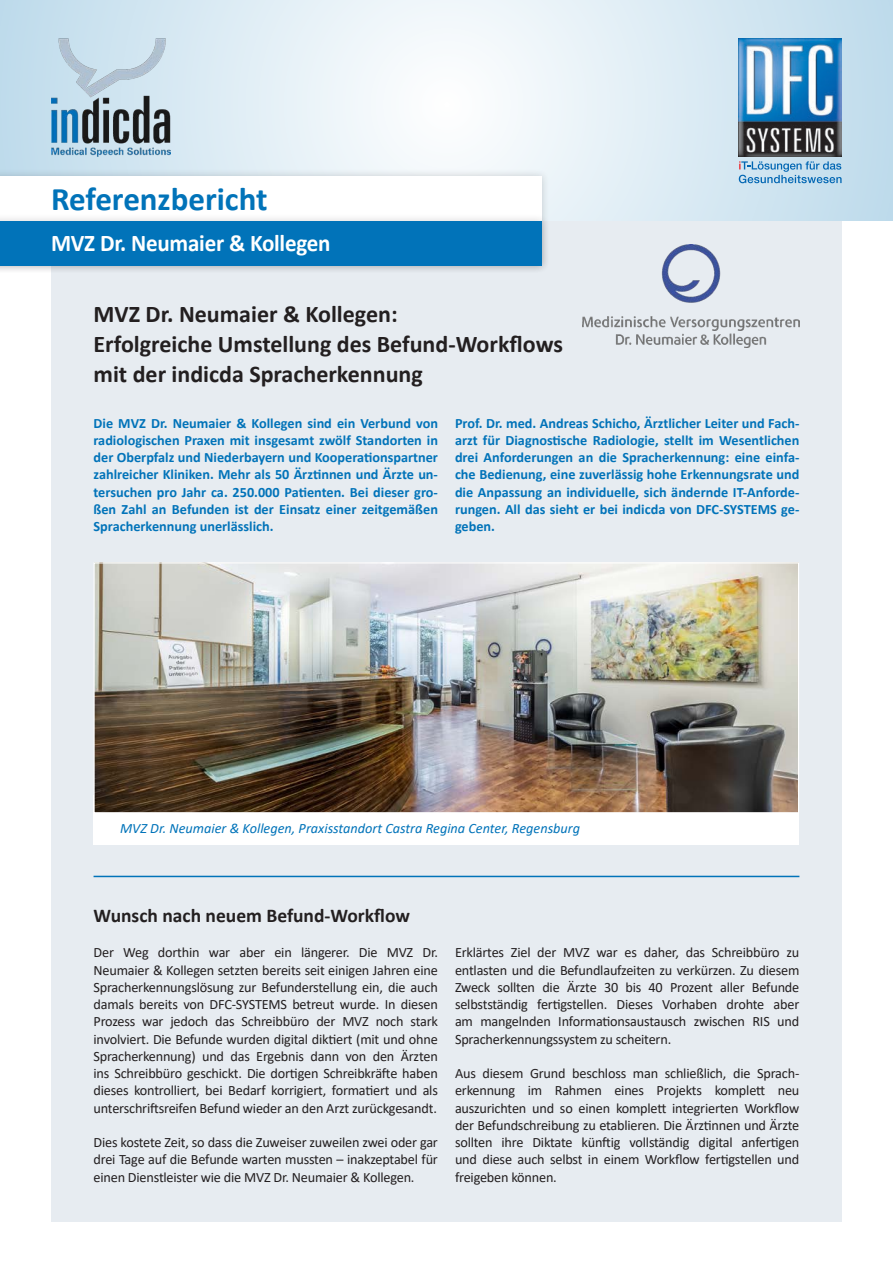
<style>
.page{position:relative;width:893px;height:1263px;background:#fff}
.page>*{position:absolute;margin:0;border:0;box-sizing:border-box;transform-origin:0 0}
.t1{font:700 33px "Calibri";color:#0173b9}
.t2{font:700 24px/30px "Calibri";color:#231f20}
.t3{font:700 24px "Calibri";letter-spacing:-.01em;color:#fff;scale:.96 1}
.t4{font:700 19.5px "Calibri";color:#231f20}
.t5{font:14.25px/17.2px "Calibri";letter-spacing:-.015em;color:#231f20;text-align:justify}
.t6{font:700 14.25px/17.2px "Calibri";color:#0173b9;text-align:justify}
.t7{font:italic 14.25px "Calibri";color:#0173b9}
</style>
<div class="page">
<div style="left:51px;top:221px;width:791px;height:1000px;background:#e7ecf1"></div>
<svg style="left:0;top:0;width:893px;height:221px"></svg>
<img style="left:739px;top:38px;width:103px;height:119px">
<svg style="left:739px;top:161px;width:103px;height:22px;background:#97c1de"></svg>
<div style="left:0;top:168px;width:550px;height:106px;background:#231f20;opacity:.2"></div>
<div style="left:0;top:176px;width:542px;height:90px;background:#fff"></div>
<div style="left:0;top:213px;width:550px;height:61px;background:#231f20;opacity:.2"></div>
<div style="left:0;top:221px;width:542px;height:45px;background:#0173b9"></div>
<img style="left:51px;top:38px;width:119px;height:119px">
<img style="left:582px;top:245px;width:217px;height:102px">
<div style="left:94px;top:795px;width:705px;height:50px;background:#fff"></div>
<img style="left:96px;top:564px;width:701px;height:247px">
<div style="left:94px;top:562px;width:705px;height:251px;border:1px solid #fff"></div>
<hr style="left:94px;top:876px;width:705px;height:1px;background:#0173b9">
<p class="t1" style="left:51px;top:175px;width:218px">Referenzbericht</p>
<p class="t3" style="left:51px;top:226px;width:293px">MVZ Dr. Neumaier &amp; Kollegen</p>
<p class="t2" style="left:94px;top:299px;width:471px">MVZ Dr. Neumaier &amp; Kollegen:<br>Erfolgreiche Umstellung des Befund-Workflows mit der indicda Spracherkennung</p>
<p class="t6" style="left:94px;top:414px;width:346px">Die MVZ Dr. Neumaier &amp; Kollegen sind ein Verbund von radiologischen Praxen mit insgesamt zwölf Standorten in der Oberpfalz und Niederbayern und Kooperationspartner zahlreicher Kliniken. Mehr als 50 Ärztinnen und Ärzte un&shy;tersuchen pro Jahr ca. 250.000 Patienten. Bei dieser gro&shy;ßen Zahl an Befunden ist der Einsatz einer zeitgemäßen Spracherkennung unerlässlich.</p>
<p class="t6" style="left:455px;top:414px;width:346px">Prof. Dr. med. Andreas Schicho, Ärztlicher Leiter und Fach&shy;arzt für Diagnostische Radiologie, stellt im Wesentlichen drei Anforderungen an die Spracherkennung: eine einfa&shy;che Bedienung, eine zuverlässig hohe Erkennungsrate und die Anpassung an individuelle, sich ändernde IT-Anforde&shy;rungen. All das sieht er bei indicda von DFC-SYSTEMS ge&shy;geben.</p>
<p class="t7" style="left:120px;top:819px;width:461px">MVZ Dr. Neumaier &amp; Kollegen, Praxisstandort Castra Regina Center, Regensburg</p>
<p class="t4" style="left:94px;top:901px;width:318px">Wunsch nach neuem Befund-Workflow</p>
<p class="t5" style="left:94px;top:943px;width:346px">Der Weg dorthin war aber ein längerer. Die MVZ Dr.<br>Neumaier &amp; Kollegen setzten bereits seit einigen Jahren eine Spracherkennungslösung zur Befunderstellung ein, die auch damals bereits von DFC-SYSTEMS betreut wurde. In diesen Prozess war jedoch das Schreibbüro der MVZ noch stark involviert. Die Befunde wurden digital diktiert (mit und ohne Spracherkennung) und das Ergebnis dann von den Ärzten ins Schreibbüro geschickt. Die dortigen Schreibkräfte haben dieses kontrolliert, bei Bedarf korrigiert, formatiert und als unterschriftsreifen Befund wieder an den Arzt zurückgesandt.</p>
<p class="t5" style="left:94px;top:1133px;width:346px">Dies kostete Zeit, so dass die Zuweiser zuweilen zwei oder gar drei Tage auf die Befunde warten mussten – inakzeptabel für einen Dienstleister wie die MVZ Dr. Neumaier &amp; Kollegen.</p>
<p class="t5" style="left:455px;top:943px;width:346px">Erklärtes Ziel der MVZ war es daher, das Schreibbüro zu entlasten und die Befundlaufzeiten zu verkürzen. Zu diesem Zweck sollten die Ärzte 30 bis 40 Prozent aller Befunde selbstständig fertigstellen. Dieses Vorhaben drohte aber am mangelnden Informationsaustausch zwischen RIS und Spracherkennungssystem zu scheitern.</p>
<p class="t5" style="left:455px;top:1064px;width:346px">Aus diesem Grund beschloss man schließlich, die Sprach&shy;erkennung im Rahmen eines Projekts komplett neu auszurichten und so einen komplett integrierten Workflow der Befundschreibung zu etablieren. Die Ärztinnen und Ärzte sollten ihre Diktate künftig vollständig digital anfertigen und diese auch selbst in einem Workflow fertigstellen und freigeben können.</p>
</div>
